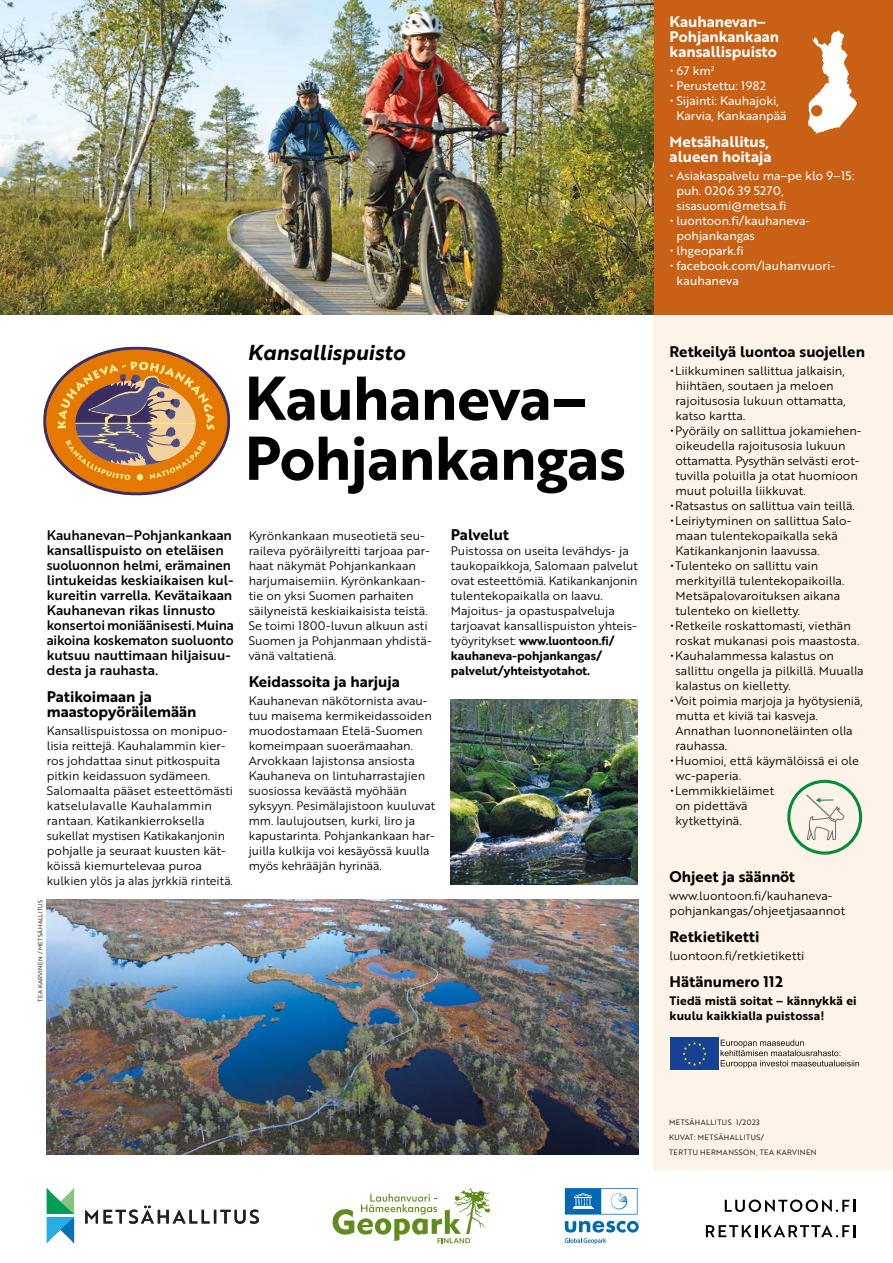
<style>
.page{position:relative;width:893px;height:1263px;background:#fff}
.page>*{position:absolute;margin:0;border:0;box-sizing:border-box;transform-origin:0 0}
.H1_Yläotsikko__aluee{font:60px/60px "Brother 1816 Bold";letter-spacing:-.015em;color:#000}
.H1_Yläotsikko__aluee-2{font:21px "Brother 1816 Bold Italic";letter-spacing:.005em;color:#000}
.H2_Väliotsikko{font:15px/15px "Brother 1816 Bold";letter-spacing:-.005em;color:#000}
.H2_Väliotsikko_valko{font:15px/15px "Brother 1816 Bold";letter-spacing:-.005em;color:#fff}
.Ingressi{font:13.5px/15px "Brother 1816 Medium";letter-spacing:-.005em;color:#000}
.P_Ei_sisenn__leipäte{font:12px/15px "Brother 1816 Book";letter-spacing:-.005em;color:#000}
.t1{font:12px/15px "Brother 1816 Regular";letter-spacing:-.005em;color:#fff}
.Ei_sisenn__leipätek{font:12px/15px "Brother 1816 Book";letter-spacing:-.005em;color:#000}
.Ei_sisenn__leipätek-2{font:12px/15px "Brother 1816 Bold";letter-spacing:.005em;color:#000}
.t2{font:7.5px/15px "Brother 1816 Book";letter-spacing:.06em;color:#000}
.t3{font:6px "Brother 1816 Book";letter-spacing:.06em;color:#000}
.s1{font-family:"Brother 1816 Bold"}
.s2{font-family:"Brother 1816 Regular"}
</style>
<div class="page">
<div style="left:653px;top:315px;width:240px;height:855px;background:#fdf3e8"></div>
<div style="left:653px;top:0;width:240px;height:315px;background:#c86116"></div>
<div style="left:787px;top:780px;width:75px;height:75px;border:3px solid #008d36;border-radius:50%"></div>
<svg style="left:806px;top:795px;width:38px;height:45px"></svg>
<img style="left:0;top:0;width:653px;height:315px">
<svg style="left:670px;top:1037px;width:50px;height:34px"></svg>
<div style="left:670px;top:1038px;width:49px;height:32px;background:#164194"></div>
<svg style="left:682px;top:1042px;width:25px;height:24px"></svg>
<img style="left:721px;top:1040px;width:83px;height:6px">
<img style="left:721px;top:1050px;width:117px;height:6px">
<img style="left:721px;top:1060px;width:130px;height:6px">
<svg style="left:852px;top:1060px;width:7px;height:6px"></svg>
<svg style="left:333px;top:1188px;width:157px;height:55px"></svg>
<svg style="left:706px;top:1225px;width:149px;height:12px"></svg>
<svg style="left:725px;top:1199px;width:130px;height:13px"></svg>
<svg style="left:43px;top:347px;width:187px;height:149px"></svg>
<svg style="left:808px;top:31px;width:49px;height:103px"></svg>
<div style="left:811px;top:105px;width:11px;height:11px;background:#c86116;border-radius:50%"></div>
<svg style="left:565px;top:1221px;width:74px;height:11px"></svg>
<svg style="left:565px;top:1188px;width:73px;height:26px"></svg>
<svg style="left:611px;top:1193px;width:16px;height:16px"></svg>
<svg style="left:565px;top:1238px;width:41px;height:6px"></svg>
<img style="left:47px;top:900px;width:591px;height:255px">
<img style="left:451px;top:699px;width:187px;height:186px">
<svg style="left:85px;top:1205px;width:174px;height:19px"></svg>
<svg style="left:47px;top:1188px;width:27px;height:55px"></svg>
<p class="Ingressi" style="left:47px;top:527px;width:189px">Kauhanevan–Pohjankankaan kansallispuisto on eteläisen suoluonnon helmi, erämainen lintukeidas keskiaikaisen kul&shy;kureitin varrella. Kevätaikaan<br>Kauhanevan rikas linnusto konsertoi moniäänisesti.Muina aikoina koskematon suoluonto kutsuu nauttimaan hiljaisuu&shy;desta ja rauhasta.</p>
<h2 class="H2_Väliotsikko" style="left:47px;top:688px;width:151px">Patikoimaan ja maastopyöräilemään</h2>
<p class="P_Ei_sisenn__leipäte" style="left:47px;top:722px;width:188px">Kansallispuistossa on monipuo&shy;lisia reittejä. Kauhalammin kier&shy;ros johdattaa sinut pitkospuita pitkin keidassuon sydämeen.<br>Salomaalta pääset esteettömästi katselulavalle Kauhalammin rantaan. Katikankierroksella sukellat mystisen Katikakanjonin pohjalle ja seuraat kuusten kät&shy;köissä kiemurtelevaa puroa kulkien ylös ja alas jyrkkiä rinteitä.</p>
<p class="t3" style="left:36px;top:1002px;width:103px;rotate:-90deg">TEA KARVINEN / METSÄHALLITUS</p>
<h1 class="H1_Yläotsikko__aluee-2" style="left:248px;top:336px;width:159px">Kansallispuisto</h1>
<h1 class="H1_Yläotsikko__aluee" style="left:244px;top:366px;width:383px">Kauhaneva–<br>Pohjankangas</h1>
<p class="P_Ei_sisenn__leipäte" style="left:249px;top:527px;width:184px">Kyrönkankaan museotietä seu&shy;raileva pyöräilyreitti tarjoaa par&shy;haat näkymät Pohjankankaan harjumaisemiin. Kyrönkankaan&shy;tie on yksi Suomen parhaiten säilyneistä keskiaikaisista teistä.<br>Se toimi 1800-luvun alkuun asti<br>Suomen ja Pohjanmaan yhdistä&shy;vänä valtatienä.</p>
<h2 class="H2_Väliotsikko" style="left:249px;top:673px;width:153px">Keidassoita ja harjuja</h2>
<p class="P_Ei_sisenn__leipäte" style="left:249px;top:692px;width:188px">Kauhanevan näkötornista avau&shy;tuu maisema kermikeidassoiden muodostamaan Etelä-Suomen komeimpaan suoerämaahan.<br>Arvokkaan lajistonsa ansiosta<br>Kauhaneva on lintuharrastajien suosiossa keväästä myöhään syksyyn. Pesimälajistoon kuuluvat mm. laulujoutsen, kurki, liro ja kapustarinta. Pohjankankaan har&shy;juilla kulkija voi kesäyössä kuulla myös kehrääjän hyrinää.</p>
<h2 class="H2_Väliotsikko" style="left:451px;top:526px;width:60px">Palvelut</h2>
<p class="P_Ei_sisenn__leipäte" style="left:451px;top:542px;width:188px">Puistossa on useita levähdys- ja taukopaikkoja, Salomaan palvelut ovat esteettömiä. Katikankanjonin tulentekopaikalla on laavu.<br>Majoitus- ja opastuspalveluja tarjoavat kansallispuiston yhteis&shy;työyritykset: <span class="s1">www.luontoon.fi/ kauhaneva-pohjankangas/ palvelut/yhteistyotahot.</span></p>
<h2 class="H2_Väliotsikko_valko" style="left:670px;top:13px;width:111px">Kauhanevan–<br>Pohjankankaan kansallispuisto</h2>
<p class="t1" style="left:670px;top:62px;width:46px">• 67 km<sup>2</sup></p>
<p class="t1" style="left:670px;top:77px;width:97px">• Perustettu: 1982</p>
<p class="t1" style="left:676px;top:92px;width:112px;text-indent:-6px">• Sijainti: Kauhajoki,<br>Karvia, Kankaanpää</p>
<h2 class="H2_Väliotsikko_valko" style="left:670px;top:133px;width:103px">Metsähallitus, alueen hoitaja</h2>
<p class="t1" style="left:676px;top:167px;width:180px;text-indent:-6px">• Asiakaspalvelu ma–pe klo 9–15: puh. 0206 39 5270, sisasuomi@metsa.fi</p>
<p class="t1" style="left:676px;top:212px;width:135px;text-indent:-6px">• luontoon.fi/kauhaneva&shy;pohjankangas</p>
<p class="t1" style="left:670px;top:242px;width:75px">• lhgeopark.fi</p>
<p class="t1" style="left:676px;top:257px;width:159px;text-indent:-6px">• facebook.com/lauhanvuori&shy;kauhaneva</p>
<h2 class="H2_Väliotsikko" style="left:670px;top:343px;width:197px">Retkeilyä luontoa suojellen</h2>
<p class="P_Ei_sisenn__leipäte" style="left:675px;top:362px;width:172px;text-indent:-5px"><span class="s2">•</span>Liikkuminen sallittua jalkaisin, hiihtäen, soutaen ja meloen rajoitusosia lukuun ottamatta, katso kartta.</p>
<p class="P_Ei_sisenn__leipäte" style="left:675px;top:422px;width:187px;text-indent:-5px"><span class="s2">•</span>Pyöräily on sallittua jokamiehen&shy;oikeudella rajoitusosia lukuun ottamatta. Pysythän selvästi erot&shy;tuvilla poluilla ja otat huomioon muut poluilla liikkuvat.</p>
<p class="P_Ei_sisenn__leipäte" style="left:670px;top:497px;width:186px"><span class="s2">•</span>Ratsastus on sallittua vain teillä.</p>
<p class="P_Ei_sisenn__leipäte" style="left:675px;top:512px;width:177px;text-indent:-5px"><span class="s2">•</span>Leiriytyminen on sallittua Salo&shy;maan tulentekopaikalla sekä<br>Katikankanjonin laavussa.</p>
<p class="P_Ei_sisenn__leipäte" style="left:675px;top:557px;width:170px;text-indent:-5px"><span class="s2">•</span>Tulenteko on sallittu vain merkityillä tulentekopaikoilla.<br>Metsäpalovaroituksen aikana tulenteko on kielletty.</p>
<p class="P_Ei_sisenn__leipäte" style="left:675px;top:617px;width:185px;text-indent:-5px"><span class="s2">•</span>Retkeile roskattomasti, viethän roskat mukanasi pois maastosta.</p>
<p class="P_Ei_sisenn__leipäte" style="left:675px;top:647px;width:190px;text-indent:-5px"><span class="s2">•</span>Kauhalammessa kalastus on sallittu ongella ja pilkillä. Muualla kalastus on kielletty.</p>
<p class="P_Ei_sisenn__leipäte" style="left:675px;top:692px;width:189px;text-indent:-5px"><span class="s2">•</span>Voit poimia marjoja ja hyötysieniä, mutta et kiviä tai kasveja.<br>Annathan luonnoneläinten olla rauhassa.</p>
<p class="P_Ei_sisenn__leipäte" style="left:675px;top:752px;width:185px;text-indent:-5px"><span class="s2">•</span>Huomioi, että käymälöissä ei ole wc-paperia.</p>
<p class="P_Ei_sisenn__leipäte" style="left:675px;top:782px;width:100px;text-indent:-5px"><span class="s2">•</span>Lemmikkieläimet on pidettävä kytkettyinä.</p>
<h2 class="H2_Väliotsikko" style="left:670px;top:868px;width:127px">Ohjeet ja säännöt</h2>
<p class="Ei_sisenn__leipätek" style="left:670px;top:887px;width:177px">www.luontoon.fi/kauhaneva-- pohjankangas/ohjeetjasaannot</p>
<h2 class="H2_Väliotsikko" style="left:670px;top:928px;width:91px">Retkietiketti</h2>
<p class="Ei_sisenn__leipätek" style="left:670px;top:947px;width:136px">luontoon.fi/retkietiketti</p>
<h2 class="H2_Väliotsikko" style="left:670px;top:973px;width:115px">Hätänumero 112</h2>
<p class="Ei_sisenn__leipätek-2" style="left:670px;top:993px;width:189px">Tiedä mistä soitat – kännykkä ei kuulu kaikkialla puistossa!</p>
<p class="t2" style="left:669px;top:1114px;width:149px">METSÄHALLITUS 1/2023<br>KUVAT: METSÄHALLITUS/<br>TERTTU HERMANSSON, TEA KARVINEN</p>
</div>
